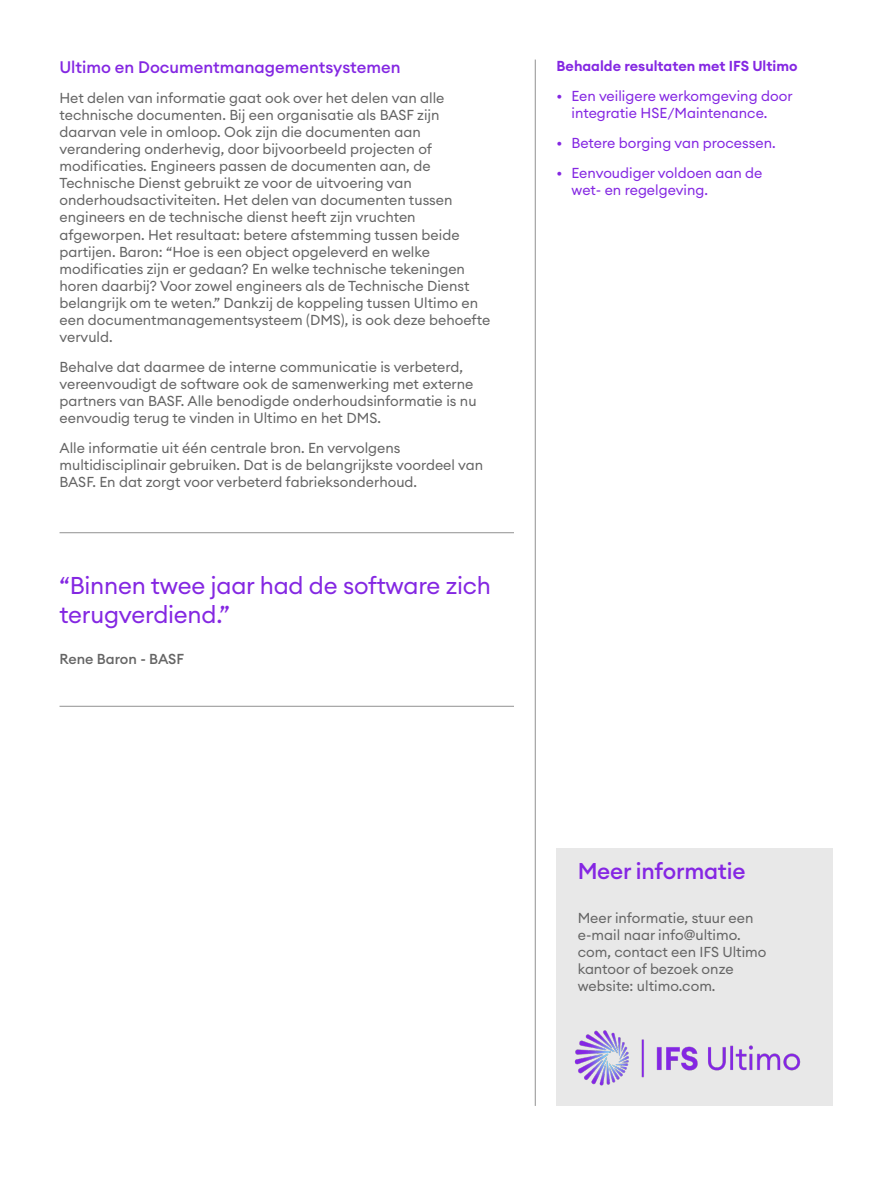
<style>
.page{position:relative;width:893px;height:1191px;background:#fff}
.page>*{position:absolute;margin:0;border:0;box-sizing:border-box;transform-origin:0 0}
.t1{font:24px/28.8px "Euclid Circular A";letter-spacing:-.01em;color:#8427e2}
.t2{font:500 22.5px "Euclid Circular A";letter-spacing:-.01em;color:#8526e3}
.t3{font:500 16.5px "Euclid Circular A";color:#8427e2}
.t4{font:14.25px/17.1px "Euclid Circular A";color:#656565}
.t5{font:14.25px/17.1px "Euclid Circular A";color:#8427e2}
.t6{font:600 14.25px "Euclid Circular A";color:#8427e2}
.t7{font:500 14.25px "Euclid Circular A";color:#656565}
</style>
<div class="page">
<hr style="left:535px;top:60px;width:1px;height:1046px;background:#919191">
<hr style="left:60px;top:532px;width:454px;height:1px;background:#919191">
<hr style="left:60px;top:706px;width:454px;height:1px;background:#919191">
<div style="left:556px;top:848px;width:277px;height:258px;background:#e8e8e8"></div>
<img style="left:574px;top:1030px;width:227px;height:56px">
<p class="t3" style="left:60px;top:56px;width:342px">Ultimo en Documentmanagementsystemen</p>
<p class="t4" style="left:60px;top:89px;width:432px">Het delen van informatie gaat ook over het delen van alle technische documenten. Bij een organisatie als BASF zijn daarvan vele in omloop. Ook zijn die documenten aan verandering onderhevig, door bijvoorbeeld projecten of modificaties. Engineers passen de documenten aan, de Technische Dienst gebruikt ze voor de uitvoering van onderhoudsactiviteiten. Het delen van documenten tussen engineers en de technische dienst heeft zijn vruchten afgeworpen. Het resultaat: betere afstemming tussen beide partijen. Baron: “Hoe is een object opgeleverd en welke modificaties zijn er gedaan? En welke technische tekeningen horen daarbij? Voor zowel engineers als de Technische Dienst belangrijk om te weten.” Dankzij de koppeling tussen Ultimo en een documentmanagementsysteem (DMS), is ook deze behoefte vervuld.</p>
<p class="t4" style="left:60px;top:358px;width:419px">Behalve dat daarmee de interne communicatie is verbeterd, vereenvoudigt de software ook de samenwerking met externe partners van BASF. Alle benodigde onderhoudsinformatie is nu eenvoudig terug te vinden in Ultimo en het DMS.</p>
<p class="t4" style="left:60px;top:439px;width:425px">Alle informatie uit één centrale bron. En vervolgens multidisciplinair gebruiken. Dat is de belangrijkste voordeel van<br>BASF. En dat zorgt voor verbeterd fabrieksonderhoud.</p>
<h1 class="t1" style="left:60px;top:571px;width:433px">“Binnen twee jaar had de software zich terugverdiend.”</h1>
<p class="t7" style="left:60px;top:650px;width:126px">Rene Baron - BASF</p>
<p class="t6" style="left:556px;top:57px;width:243px">Behaalde resultaten met IFS Ultimo</p>
<p class="t5" style="left:571px;top:87px;width:223px;text-indent:-15px">• Een veiligere werkomgeving door integratie HSE/Maintenance.</p>
<p class="t5" style="left:556px;top:134px;width:221px">• Betere borging van processen.</p>
<p class="t5" style="left:571px;top:164px;width:192px;text-indent:-15px">• Eenvoudiger voldoen aan de wet- en regelgeving.</p>
<h2 class="t2" style="left:578px;top:857px;width:169px">Meer informatie</h2>
<p class="t4" style="left:578px;top:909px;width:190px">Meer informatie, stuur een e-mail naar info@ultimo. com, contact een IFS Ultimo kantoor of bezoek onze website: ultimo.com.</p>
</div>
